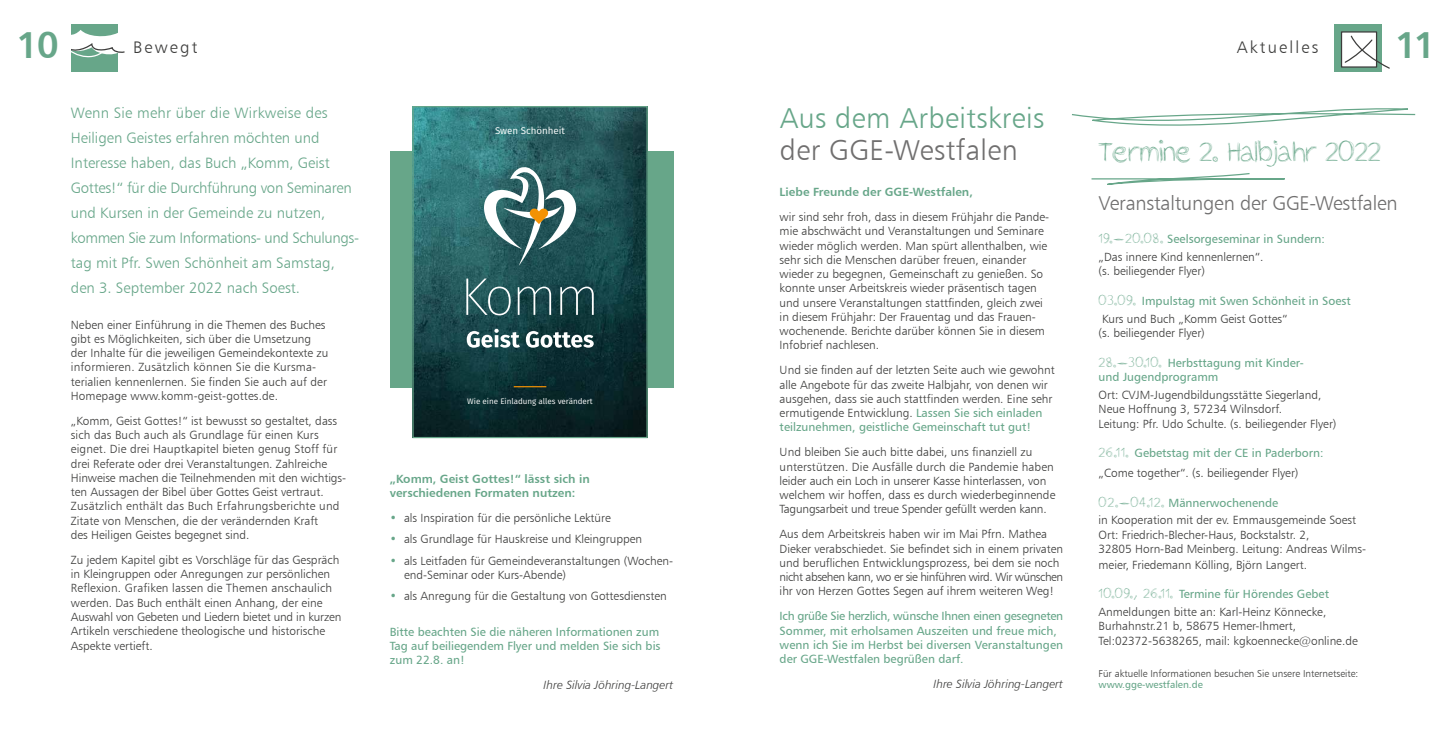
<style>
.page{position:relative;width:1453px;height:745px;background:#fff}
.page>*{position:absolute;margin:0;border:0;box-sizing:border-box;transform-origin:0 0}
.t1{font:37.5px "Humanist 777 BT Bold B";color:#67a689}
.t2{font:30px "Wopi Script No 2";letter-spacing:-.01em;color:#67a689}
.t3{font:28.75px "Humanist 777 BT Light B";letter-spacing:.015em;color:#67a689}
.t4{font:28.75px "Humanist 777 BT Light B";letter-spacing:.015em;color:#706f6f}
.t5{font:20px "Humanist 777 BT Light B";letter-spacing:-.01em;color:#706f6f}
.t6{font:16.75px "Humanist 777 BT Light B";letter-spacing:.13em;color:#3c3c3b}
.t7{font:15px/25px "Humanist 777 BT Light B";color:#67a689}
.t8{font:11.88px/14.2px "Humanist 777 BT Light B";color:#3c3c3b}
.t9{font:11.88px/14.2px "Humanist 777 BT Roman B";color:#67a689}
.t10{font:11.88px/14.2px "Humanist 777 BT Bold B";color:#67a689}
.t11{font:11.88px "Humanist 777 BT Light Italic B";color:#3c3c3b}
.t12{font:10px "Humanist 777 BT Light B";color:#3c3c3b}
.t13{font:10px "Humanist 777 BT Roman B";color:#67a689}
.t14{font:9.75px "Fira Sans";color:#fff}
.t15{font:8px "Fira Sans";color:#fff}
.s1{font-family:"Humanist 777 BT Bold B";color:#67a689}
.s2{font-family:"Humanist 777 BT Roman B";color:#67a689}
.s3{font-family:"Wopi Script No 2";font-size:15px}
</style>
<div class="page">
<div style="left:1334px;top:25px;width:48px;height:47px;background:#67a689"></div>
<div style="left:1341px;top:31px;width:36px;height:37px;background:#fff;border:1px solid #3c3c3b"></div>
<svg style="left:1343px;top:35px;width:47px;height:34px"></svg>
<div style="left:71px;top:24px;width:47px;height:48px;background:#67a689"></div>
<svg style="left:71px;top:30px;width:54px;height:28px"></svg>
<div style="left:390px;top:151px;width:283px;height:237px;background:#67a689"></div>
<img style="left:414px;top:108px;width:232px;height:328px">
<hr style="left:514px;top:386px;width:32px;height:1px;background:#f39204">
<svg style="left:484px;top:167px;width:92px;height:98px;background:#5e8382"></svg>
<svg style="left:467px;top:328px;width:127px;height:19px;background:#6c8688"></svg>
<svg style="left:466px;top:278px;width:128px;height:37px;background:#3a6366"></svg>
<div style="left:412px;top:106px;width:236px;height:332px;border:1px solid #67a689"></div>
<svg style="left:1091px;top:173px;width:194px;height:12px"></svg>
<svg style="left:1072px;top:108px;width:344px;height:18px"></svg>
<h1 class="t1" style="left:16px;top:21px;width:44px">10</h1>
<h3 class="t6" style="left:133px;top:37px;width:66px">Bewegt</h3>
<h3 class="t6" style="left:1237px;top:37px;width:83px">Aktuelles</h3>
<h1 class="t1" style="left:1395px;top:21px;width:42px">11</h1>
<p class="t7" style="left:71px;top:100px;width:290px">Wenn Sie mehr über die Wirkweise des Heiligen Geistes erfahren möchten und Interesse haben, das Buch „Komm, Geist Gottes!“ für die Durchführung von Seminaren und Kursen in der Gemeinde zu nutzen, kommen Sie zum Informations- und Schulungs&shy;tag mit Pfr. Swen Schönheit am Samstag, den 3. September 2022 nach Soest.</p>
<p class="t8" style="left:71px;top:317px;width:259px">Neben einer Einführung in die Themen des Buches gibt es Möglichkeiten, sich über die Umsetzung der -Inhalte für die jeweiligen Gemeindekontexte zu informieren. Zusätzlich können Sie die Kursma&shy;terialien kennenlernen. Sie finden Sie auch auf der Homepage www.komm-geist-gottes.de.</p>
<p class="t8" style="left:71px;top:413px;width:277px">„Komm, Geist Gottes!“ ist bewusst so gestaltet, dass sich das Buch auch als Grundlage für einen Kurs eignet. Die drei Hauptkapitel bieten genug Stoff für drei Referate oder drei Veranstaltungen. Zahlreiche Hinweise machen die Teilnehmenden mit den wichtigs&shy;ten Aussagen der Bibel über Gottes Geist vertraut.<br>Zusätzlich enthält das Buch Erfahrungsberichte und Zitate von Menschen, die der verändernden Kraft<br>des Heiligen Geistes begegnet sind.</p>
<p class="t8" style="left:71px;top:552px;width:272px">Zu jedem Kapitel gibt es Vorschläge für das Gespräch in Kleingruppen oder Anregungen zur persönlichen Reflexion. Grafiken lassen die Themen anschaulich werden. Das Buch enthält einen Anhang, der eine Auswahl von Gebeten und Liedern bietet und in kurzen Artikeln verschiedene theologische und historische Aspekte vertieft.</p>
<p class="t14" style="left:495px;top:123px;width:72px">Swen Schönheit</p>
<p class="t15" style="left:467px;top:395px;width:127px">Wie eine Einladung alles verändert</p>
<p class="t10" style="left:390px;top:471px;width:201px">„Komm, Geist Gottes!“ lässt sich in verschiedenen Formaten nutzen:</p>
<p class="t8" style="left:390px;top:510px;width:223px"><span class="s1">•</span> als Inspiration für die persönliche Lektüre</p>
<p class="t8" style="left:390px;top:531px;width:254px"><span class="s1">•</span> als Grundlage für Hauskreise und Kleingruppen</p>
<p class="t8" style="left:404px;top:552px;width:271px;text-indent:-14px"><span class="s1">•</span> als Leitfaden für Gemeindeveranstaltungen (Wochen&shy;end-Seminar oder Kurs-Abende)</p>
<p class="t8" style="left:390px;top:588px;width:278px"><span class="s1">•</span> als Anregung für die Gestaltung von Gottesdiensten</p>
<p class="t9" style="left:390px;top:624px;width:272px">Bitte beachten Sie die näheren Informationen zum<br>Tag auf beiliegendem Flyer und melden Sie sich bis zum 22.8. an!</p>
<p class="t11" style="left:544px;top:677px;width:131px">Ihre Silvia Jöhring-Langert</p>
<h3 class="t3" style="left:780px;top:100px;width:266px">Aus dem Arbeitskreis</h3>
<h3 class="t4" style="left:780px;top:132px;width:240px">der GGE-Westfalen</h3>
<p class="t10" style="left:780px;top:184px;width:195px">Liebe Freunde der GGE-Westfalen,</p>
<p class="t8" style="left:780px;top:209px;width:271px">wir sind sehr froh, dass in diesem Frühjahr die Pande&shy;mie abschwächt und Veranstaltungen und Seminare wieder möglich werden. Man spürt allenthalben, wie sehr sich die Menschen darüber freuen, einander wieder zu begegnen, Gemeinschaft zu genießen. So konnte unser Arbeitskreis wieder präsentisch tagen und unsere Veranstaltungen stattfinden, gleich zwei in diesem Frühjahr: Der Frauentag und das Frauen&shy;wochenende. Berichte darüber können Sie in diesem Infobrief nachlesen.</p>
<p class="t8" style="left:780px;top:363px;width:277px">Und sie finden auf der letzten Seite auch wie gewohnt alle Angebote für das zweite Halbjahr, von denen wir ausgehen, dass sie auch stattfinden werden. Eine sehr ermutigende Entwicklung. <span class="s2">Lassen Sie sich einladen</span></p>
<p class="t9" style="left:780px;top:419px;width:253px">teilzunehmen, geistliche Gemeinschaft tut gut!</p>
<p class="t8" style="left:780px;top:444px;width:277px">Und bleiben Sie auch bitte dabei, uns finanziell zu unterstützen. Die Ausfälle durch die Pandemie haben leider auch ein Loch in unserer Kasse hinterlassen, von welchem wir hoffen, dass es durch wiederbeginnende Tagungsarbeit und treue Spender gefüllt werden kann.</p>
<p class="t8" style="left:780px;top:526px;width:285px">Aus dem Arbeitskreis haben wir im Mai Pfrn. Mathea Dieker verabschiedet. Sie befindet sich in einem privaten und beruflichen Entwicklungsprozess, bei dem sie noch nicht absehen kann, wo er sie hinführen wird. Wir wünschen ihr von Herzen Gottes Segen auf ihrem weiteren Weg!</p>
<p class="t9" style="left:780px;top:608px;width:285px">Ich grüße Sie herzlich, wünsche Ihnen einen gesegneten Sommer, mit erholsamen Auszeiten und freue mich, wenn ich Sie im Herbst bei diversen Veranstaltungen der GGE-Westfalen begrüßen darf.</p>
<p class="t11" style="left:933px;top:676px;width:131px">Ihre Silvia Jöhring-Langert</p>
<h2 class="t2" style="left:1098px;top:136px;width:284px">Termine 2. Halbjahr 2022</h2>
<h3 class="t5" style="left:1098px;top:191px;width:301px">Veranstaltungen der GGE-Westfalen</h3>
<p class="t9" style="left:1098px;top:231px;width:228px"><span class="s3">19.–20.08.</span> Seelsorgeseminar in Sundern:</p>
<p class="t8" style="left:1098px;top:249px;width:166px">„Das innere Kind kennenlernen“. (s. beiliegender Flyer)</p>
<p class="t9" style="left:1098px;top:293px;width:254px"><span class="s3">03.09.</span> Impulstag mit Swen Schönheit in Soest</p>
<p class="t8" style="left:1098px;top:311px;width:190px">Kurs und Buch „Komm Geist Gottes“ (s. beiliegender Flyer)</p>
<p class="t9" style="left:1098px;top:355px;width:206px"><span class="s3">28.–30.10.</span> Herbsttagung mit Kinder&shy;und Jugendprogramm</p>
<p class="t8" style="left:1098px;top:387px;width:239px">Ort: CVJM-Jugendbildungsstätte Siegerland,<br>Neue Hoffnung 3, 57234 Wilnsdorf.<br>Leitung: Pfr. Udo Schulte. (s. beiliegender Flyer)</p>
<p class="t9" style="left:1098px;top:445px;width:226px"><span class="s3">26.11.</span> Gebetstag mit der CE in Paderborn:</p>
<p class="t8" style="left:1098px;top:465px;width:201px">„Come together“. (s. beiliegender Flyer)</p>
<p class="t9" style="left:1098px;top:494px;width:181px"><span class="s3">02.–04.12.</span> Männerwochenende</p>
<p class="t8" style="left:1098px;top:512px;width:269px">in Kooperation mit der ev. Emmausgemeinde Soest<br>Ort: Friedrich-Blecher-Haus, Bockstalstr. 2,<br>32805 Horn-Bad Meinberg. Leitung: Andreas Wilms-</p>
<p class="t8" style="left:1098px;top:556px;width:210px">meier, Friedemann Kölling, Björn Langert.</p>
<p class="t9" style="left:1098px;top:586px;width:232px"><span class="s3">10.09., 26.11.</span> Termine für Hörendes Gebet</p>
<p class="t8" style="left:1098px;top:604px;width:261px">Anmeldungen bitte an: Karl-Heinz Könnecke,<br>Burhahnstr.21 b, 58675 Hemer-Ihmert,<br>Tel:02372-5638265, mail: kgkoennecke@online.de</p>
<p class="t12" style="left:1098px;top:667px;width:261px">Für aktuelle Informationen besuchen Sie unsere Internetseite:</p>
<p class="t13" style="left:1098px;top:678px;width:106px">www.gge-westfalen.de</p>
</div>
